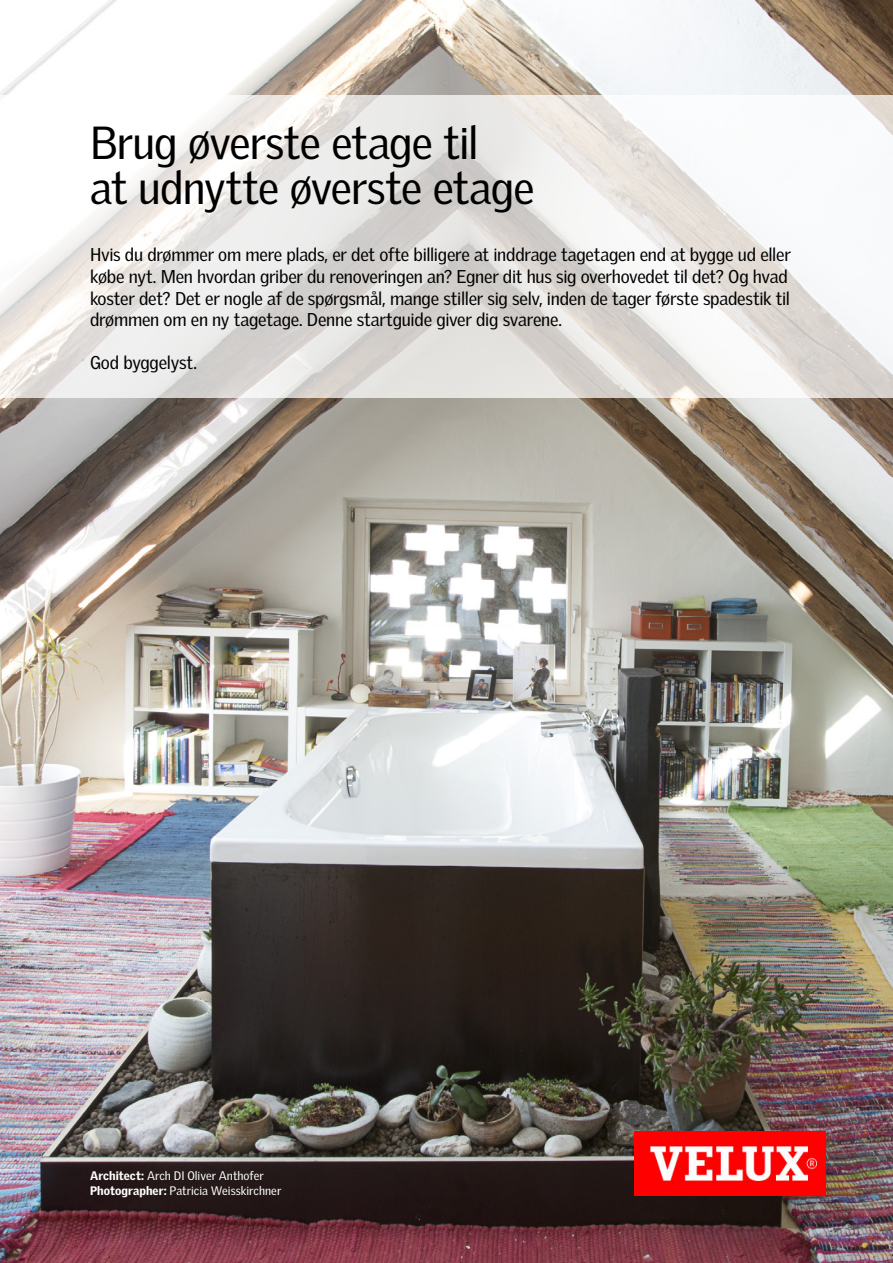
<style>
.page{position:relative;width:893px;height:1263px;background:#fff}
.page>*{position:absolute;margin:0;border:0;box-sizing:border-box;transform-origin:0 0}
.t1{font:45px/45px "Velux Gothic";letter-spacing:-.02em;color:#000}
.t2{font:18px/21.6px "Velux Gothic";letter-spacing:-.015em;color:#000}
.t3{font:12px/15px "Velux Gothic";color:#fff}
.s1{font-weight:900}
</style>
<div class="page">
<img style="left:0;top:0;width:893px;height:1263px">
<svg style="left:0;top:95px;width:893px;height:303px"></svg>
<img style="left:634px;top:1132px;width:191px;height:63px">
<h1 class="t1" style="left:90px;top:120px;width:446px">Brug øverste etage til<br>at udnytte øverste etage</h1>
<p class="t2" style="left:90px;top:244px;width:702px">Hvis du drømmer om mere plads, er det ofte billigere at inddrage tagetagen end at bygge ud eller købe nyt. Men hvordan griber du renoveringen an? Egner dit hus sig overhovedet til det? Og hvad koster det? Det er nogle af de spørgsmål, mange stiller sig selv, inden de tager første spadestik til drømmen om en ny tagetage. Denne startguide giver dig svarene.</p>
<p class="t2" style="left:90px;top:352px;width:108px">God byggelyst.</p>
<p class="t3" style="left:90px;top:1168px;width:193px"><span class="s1">Architect:</span> Arch DI Oliver Anthofer<br><span class="s1">Photographer:</span> Patricia Weisskirchner</p>
</div>
